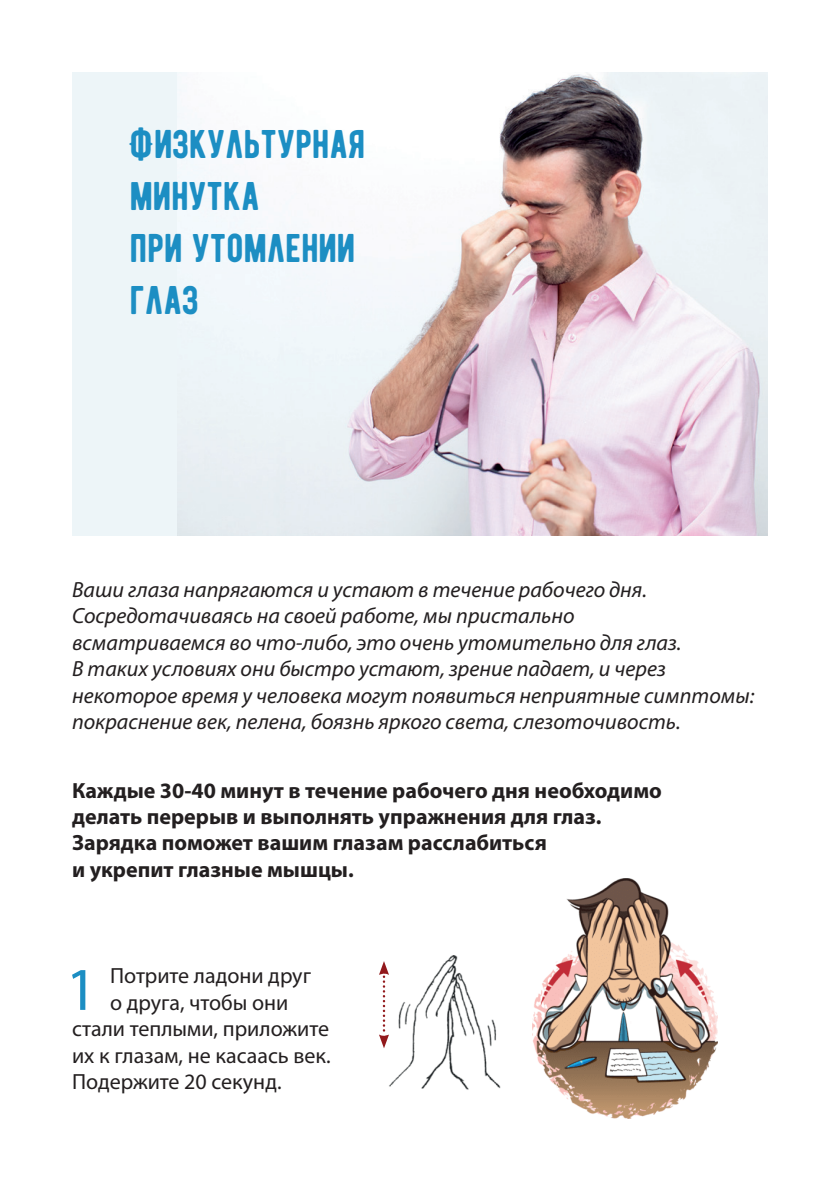
<style>
.page{position:relative;width:840px;height:1191px;background:#fff}
.page>*{position:absolute;margin:0;border:0;box-sizing:border-box;transform-origin:0 0}
.t1{font:61.2px "Myriad Pro";color:#1c8ec3}
.t2{font:40px/52px "BERNIER Regular";color:#1c8ec3}
.t3{font:italic 22px/26.4px "Myriad Pro";color:#231f20}
.t4{font:700 22px/26.4px "Myriad Pro";color:#231f20}
.t5{font:22px "Myriad Pro";color:#231f20}
</style>
<div class="page">
<div style="left:72px;top:72px;width:695px;height:463px;background:#edf5f8"></div>
<img style="left:178px;top:72px;width:589px;height:463px">
<img style="left:532px;top:878px;width:185px;height:240px">
<img style="left:389px;top:955px;width:112px;height:135px">
<svg style="left:379px;top:961px;width:10px;height:87px"></svg>
<h2 class="t2" style="left:129px;top:117px;width:237px">Физкультурная минутка<br>при утомлении глаз</h2>
<p class="t3" style="left:72px;top:576px;width:683px">Ваши глаза напрягаются и устают в течение рабочего дня.<br>Сосредотачиваясь на своей работе, мы пристально<br>всматриваемся во что-либо, это очень утомительно для глаз.<br>В таких условиях они быстро устают, зрение падает, и через некоторое время у человека могут появиться неприятные симптомы: покраснение век, пелена, боязнь яркого света, слезоточивость.</p>
<p class="t4" style="left:72px;top:776px;width:591px">Каждые 30-40 минут в течение рабочего дня необходимо делать перерыв и выполнять упражнения для глаз.<br>Зарядка поможет вашим глазам расслабиться<br>и укрепит глазные мышцы.</p>
<h1 class="t1" style="left:66px;top:951px;width:33px">1</h1>
<p class="t5" style="left:110px;top:962px;width:202px">Потрите ладони друг</p>
<p class="t5" style="left:110px;top:989px;width:180px">о друга, чтобы они</p>
<p class="t5" style="left:72px;top:1015px;width:258px">стали теплыми, приложите</p>
<p class="t5" style="left:72px;top:1041px;width:260px">их к глазам, не касаась век.</p>
<p class="t5" style="left:72px;top:1068px;width:211px">Подержите 20 секунд.</p>
</div>
